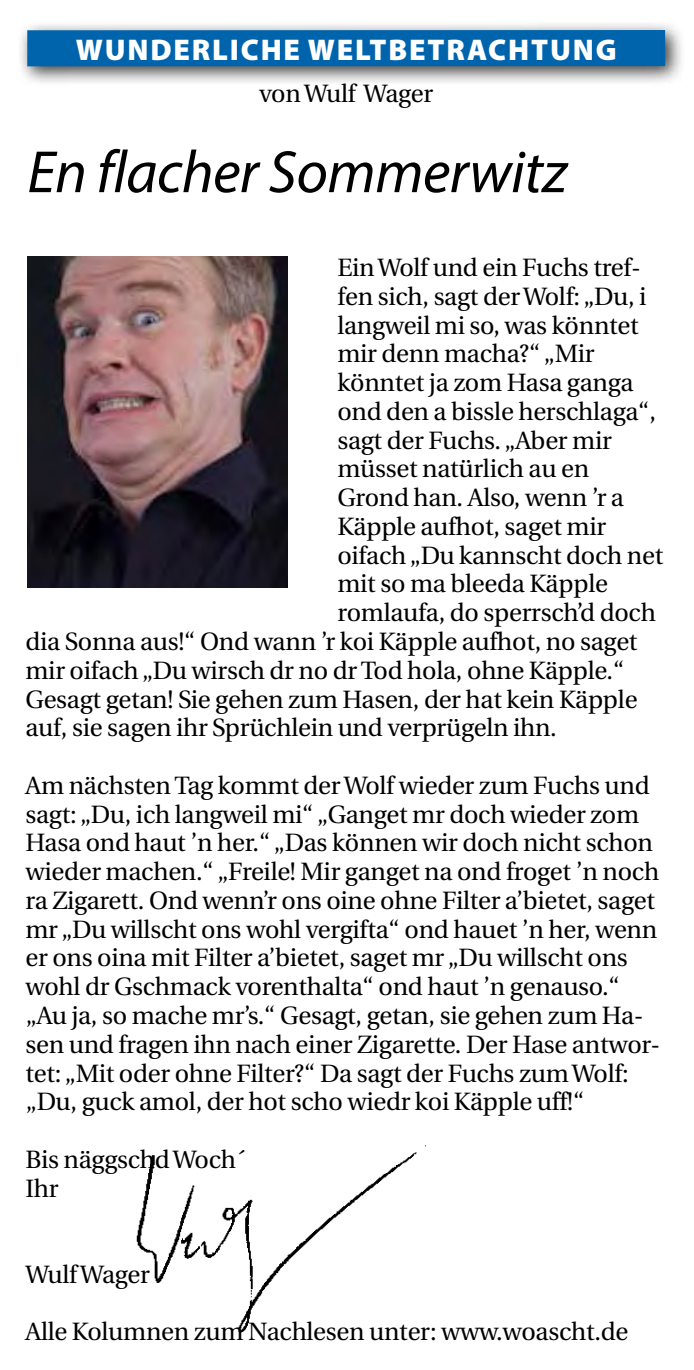
<style>
.page{position:relative;width:694px;height:1370px;background:#fff}
.page>*{position:absolute;margin:0;border:0;box-sizing:border-box;transform-origin:0 0}
.t1{font:italic 60px "Myriad Pro";letter-spacing:-.01em;color:#000}
.t2{font:900 30px "Myriad Pro";letter-spacing:.06em;color:#fff}
.t3{font:25px/28.8px "Utopia";letter-spacing:-.01em;color:#000}
</style>
<div class="page">
<div style="left:17px;top:20px;width:668px;height:67px;background:#000;opacity:.75"></div>
<div style="left:27px;top:30px;width:638px;height:36px;background:#0064ad"></div>
<img style="left:27px;top:257px;width:261px;height:330px">
<img style="left:136px;top:1145px;width:291px;height:188px">
<p class="t2" style="left:76px;top:30px;width:542px">WUNDERLICHE WELTBETRACHTUNG</p>
<p class="t3" style="left:259px;top:80px;width:176px">von Wulf Wager</p>
<h1 class="t1" style="left:27px;top:135px;width:541px">En flacher Sommerwitz</h1>
<p class="t3" style="left:337px;top:253px;width:305px">Ein Wolf und ein Fuchs tref-</p>
<p class="t3" style="left:337px;top:282px;width:311px">fen sich, sagt der Wolf: „Du, i</p>
<p class="t3" style="left:337px;top:311px;width:303px">langweil mi so, was könntet</p>
<p class="t3" style="left:337px;top:340px;width:259px">mir denn macha?“ „Mir</p>
<p class="t3" style="left:337px;top:368px;width:298px">könntet ja zom Hasa ganga</p>
<p class="t3" style="left:337px;top:397px;width:320px">ond den a bissle herschlaga“,</p>
<p class="t3" style="left:337px;top:426px;width:276px">sagt der Fuchs. „Aber mir</p>
<p class="t3" style="left:337px;top:455px;width:253px">müsset natürlich au en</p>
<p class="t3" style="left:337px;top:483px;width:288px">Grond han. Also, wenn ’r a</p>
<p class="t3" style="left:337px;top:512px;width:270px">Käpple aufhot, saget mir</p>
<p class="t3" style="left:337px;top:541px;width:327px">oifach „Du kannscht doch net</p>
<p class="t3" style="left:337px;top:570px;width:272px">mit so ma bleeda Käpple</p>
<p class="t3" style="left:337px;top:598px;width:320px">romlaufa, do sperrsch’d doch</p>
<p class="t3" style="left:25px;top:627px;width:613px">dia Sonna aus!“ Ond wann ’r koi Käpple aufhot, no saget</p>
<p class="t3" style="left:25px;top:656px;width:600px">mir oifach „Du wirsch dr no dr Tod hola, ohne Käpple.“</p>
<p class="t3" style="left:25px;top:685px;width:613px">Gesagt getan! Sie gehen zum Hasen, der hat kein Käpple</p>
<p class="t3" style="left:25px;top:713px;width:533px">auf, sie sagen ihr Sprüchlein und verprügeln ihn.</p>
<p class="t3" style="left:25px;top:771px;width:636px">Am nächsten Tag kommt der Wolf wieder zum Fuchs und sagt: „Du, ich langweil mi“ „Ganget mr doch wieder zom Hasa ond haut ’n her.“ „Das können wir doch nicht schon wieder machen.“ „Freile! Mir ganget na ond froget ’n noch ra Zigarett. Ond wenn’r ons oine ohne Filter a’bietet, saget mr „Du willscht ons wohl vergifta“ ond hauet ’n her, wenn er ons oina mit Filter a’bietet, saget mr „Du willscht ons wohl dr Gschmack vorenthalta“ ond haut ’n genauso.“ „Au ja, so mache mr’s.“ Gesagt, getan, sie gehen zum Ha&shy;sen und fragen ihn nach einer Zigarette. Der Hase antwor&shy;tet: „Mit oder ohne Filter?“ Da sagt der Fuchs zum Wolf: „Du, guck amol, der hot scho wiedr koi Käpple uff!“</p>
<p class="t3" style="left:25px;top:1145px;width:222px">Bis näggschd Woch´<br>Ihr</p>
<p class="t3" style="left:25px;top:1260px;width:126px">Wulf Wager</p>
<p class="t3" style="left:25px;top:1317px;width:604px">Alle Kolumnen zum Nachlesen unter: www.woascht.de</p>
</div>
